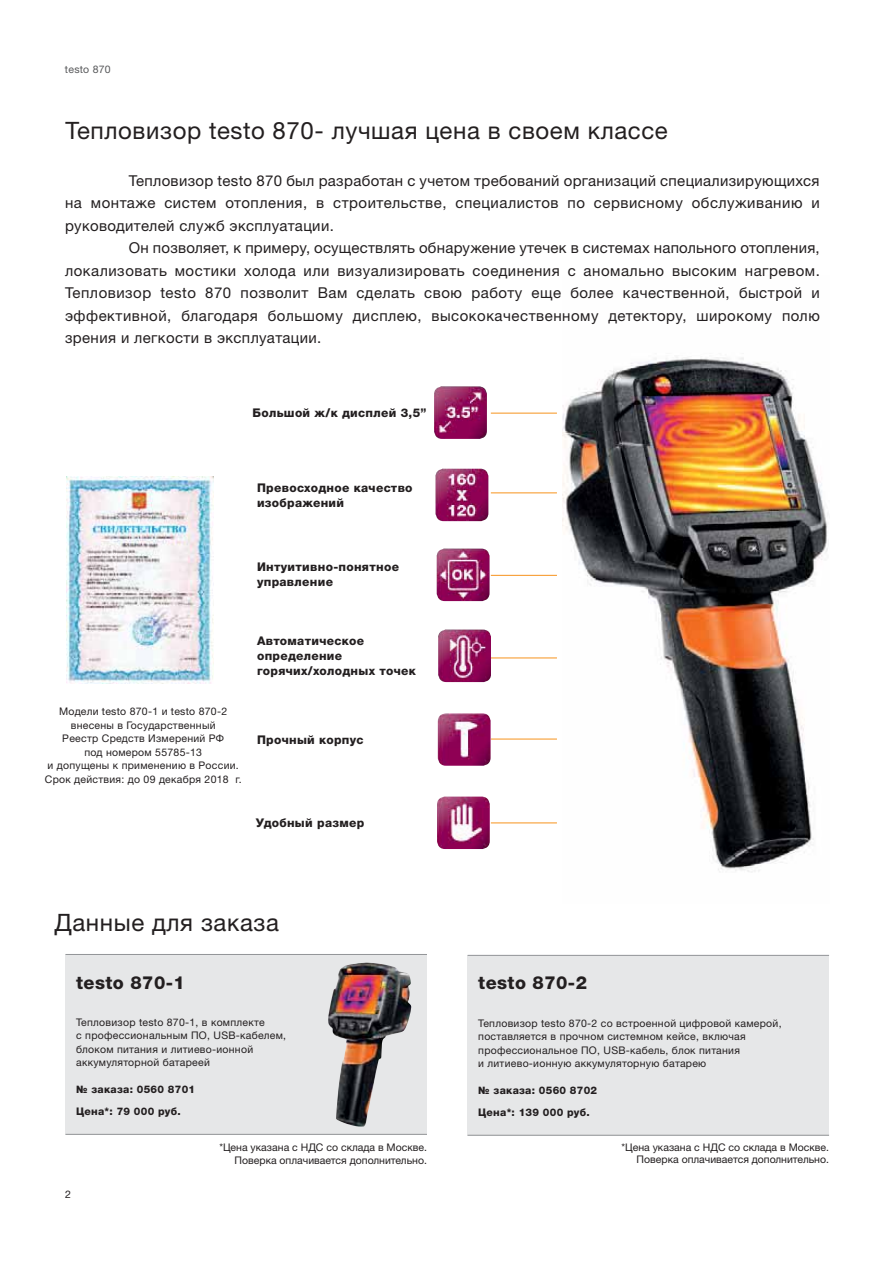
<style>
.page{position:relative;width:893px;height:1263px;background:#fff}
.page>*{position:absolute;margin:0;border:0;box-sizing:border-box;transform-origin:0 0}
.t1{font:24px "Helvetica Neue LTW1 G";letter-spacing:.025em;color:#231f20}
.t2{font:800 18px "Helvetica Neue LTW1 G";letter-spacing:.025em;color:#231f20}
.t3{font:15px "Helvetica Neue LTW1 G";letter-spacing:.035em;color:#231f20}
.t4{font:15px "Helvetica Neue LTW1 G";letter-spacing:.015em;color:#231f20}
.t5{font:800 12px/15px "Helvetica Neue LTW1 G";letter-spacing:.025em;color:#231f20}
.t6{font:10.5px/13.5px "Helvetica Neue LTW1 G";letter-spacing:.025em;color:#231f20}
.t7{font:10.5px/12.6px "Helvetica Neue LTW1 G";color:#231f20;text-align:right}
.t8{font:800 10.5px/21.8px "Helvetica Neue LTW1 G";letter-spacing:.025em;color:#231f20}
.t9{font:10.5px "Helvetica Neue LTW1 G";letter-spacing:.025em;color:#58595b}
</style>
<div class="page">
<hr style="left:491px;top:823px;width:66px;height:1px;background:#f7931d">
<hr style="left:491px;top:413px;width:66px;height:1px;background:#f7931d">
<hr style="left:491px;top:493px;width:66px;height:1px;background:#f7931d">
<hr style="left:491px;top:575px;width:66px;height:1px;background:#f7931d">
<hr style="left:491px;top:658px;width:66px;height:1px;background:#f7931d">
<hr style="left:491px;top:739px;width:66px;height:1px;background:#f7931d">
<img style="left:434px;top:386px;width:53px;height:53px;border-radius:8px">
<img style="left:435px;top:469px;width:53px;height:52px;border-radius:8px">
<img style="left:438px;top:630px;width:53px;height:52px;border-radius:8px">
<img style="left:436px;top:549px;width:53px;height:52px;border-radius:8px">
<img style="left:438px;top:713px;width:52px;height:53px;border-radius:8px">
<img style="left:437px;top:797px;width:53px;height:52px;border-radius:8px">
<img style="left:67px;top:477px;width:146px;height:207px">
<img style="left:562px;top:357px;width:267px;height:515px">
<div style="left:66px;top:954px;width:361px;height:181px;background:#e6e7e8"></div>
<hr style="left:66px;top:954px;width:361px;height:1px;background:#939598">
<img style="left:328px;top:963px;width:83px;height:164px">
<hr style="left:66px;top:1134px;width:361px;height:1px;background:#939598">
<div style="left:467px;top:955px;width:362px;height:180px;background:#e6e7e8"></div>
<hr style="left:467px;top:955px;width:362px;height:1px;background:#939598">
<hr style="left:467px;top:1135px;width:362px;height:1px;background:#939598">
<p class="t9" style="left:65px;top:65px;width:47px">testo 870</p>
<h1 class="t1" style="left:65px;top:122px;width:604px">Тепловизор testo 870- лучшая цена в своем классе</h1>
<p class="t3" style="left:129px;top:175px;width:692px">Тепловизор testo 870 был разработан с учетом требований организаций специализирующихся</p>
<p class="t3" style="left:65px;top:198px;width:756px">на монтаже систем отопления, в строительстве, специалистов по сервисному обслуживанию и</p>
<p class="t3" style="left:65px;top:220px;width:270px">руководителей служб эксплуатации.</p>
<p class="t4" style="left:129px;top:243px;width:692px">Он позволяет, к примеру, осуществлять обнаружение утечек в системах напольного отопления,</p>
<p class="t3" style="left:65px;top:265px;width:756px">локализовать мостики холода или визуализировать соединения с аномально высоким нагревом.</p>
<p class="t3" style="left:65px;top:288px;width:756px">Тепловизор testo 870 позволит Вам сделать свою работу еще более качественной, быстрой и</p>
<p class="t3" style="left:65px;top:310px;width:756px">эффективной, благодаря большому дисплею, высококачественному детектору, широкому полю</p>
<p class="t3" style="left:65px;top:332px;width:258px">зрения и легкости в эксплуатации.</p>
<p class="t5" style="left:252px;top:405px;width:175px">Большой ж/к дисплей 3,5”</p>
<p class="t5" style="left:257px;top:480px;width:157px">Превосходное качество изображений</p>
<p class="t5" style="left:257px;top:559px;width:143px">Интуитивно-понятное управление</p>
<p class="t6" style="left:45px;top:706px;width:198px;text-align:center">Модели testo 870-1 и testo 870-2 внесены в Государственный<br>Реестр Средств Измерений РФ<br>под номером 55785-13<br>и допущены к применению в России.<br>Срок действия: до 09 декабря 2018 г.</p>
<p class="t5" style="left:257px;top:633px;width:160px">Автоматическое определение горячих/холодных точек</p>
<p class="t5" style="left:257px;top:732px;width:108px">Прочный корпус</p>
<p class="t5" style="left:256px;top:816px;width:110px">Удобный размер</p>
<h1 class="t1" style="left:55px;top:914px;width:226px">Данные для заказа</h1>
<p class="t2" style="left:76px;top:972px;width:110px">testo 870-1</p>
<p class="t6" style="left:76px;top:1016px;width:211px">Тепловизор testo 870-1, в комплекте<br>с профессиональным ПО, USB-кабелем, блоком питания и литиево-ионной аккумуляторной батареей</p>
<p class="t8" style="left:76px;top:1079px;width:120px">№ заказа: 0560 8701<br>Цена*: 79 000 руб.</p>
<p class="t7" style="left:219px;top:1142px;width:209px">*Цена указана с НДС со склада в Москве.<br>Поверка оплачивается дополнительно.</p>
<p class="t6" style="left:65px;top:1188px;width:7px">2</p>
<p class="t2" style="left:478px;top:973px;width:110px">testo 870-2</p>
<p class="t6" style="left:478px;top:1017px;width:305px">Тепловизор testo 870-2 со встроенной цифровой камерой, поставляется в прочном системном кейсе, включая профессиональное ПО, USB-кабель, блок питания<br>и литиево-ионную аккумуляторную батарею</p>
<p class="t8" style="left:478px;top:1080px;width:120px">№ заказа: 0560 8702<br>Цена*: 139 000 руб.</p>
<p class="t7" style="left:621px;top:1142px;width:209px">*Цена указана с НДС со склада в Москве.<br>Поверка оплачивается дополнительно.</p>
</div>
